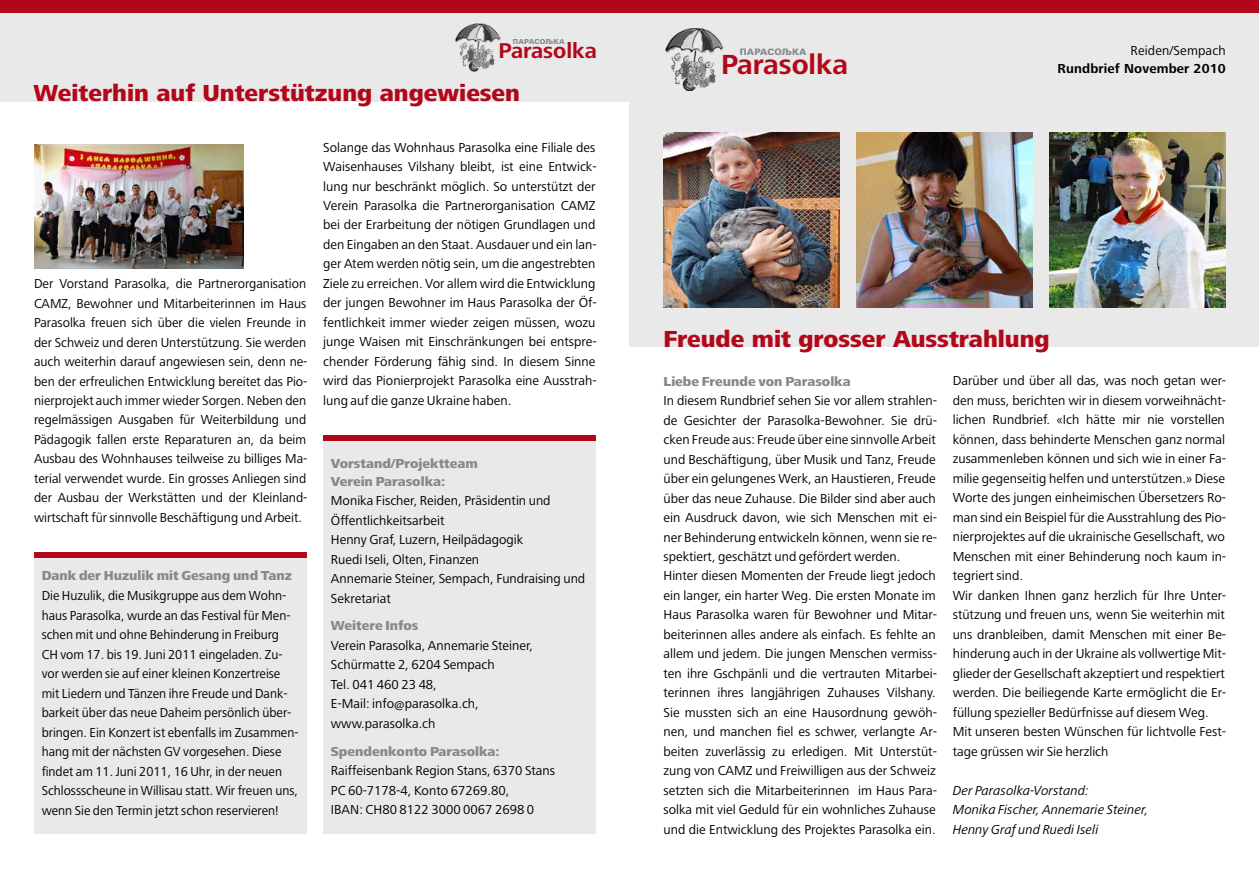
<style>
.page{position:relative;width:1259px;height:893px;background:#fff}
.page>*{position:absolute;margin:0;border:0;box-sizing:border-box;transform-origin:0 0}
.t1{font:700 28.65px "Frutiger Next LT";color:#b2071b}
.t2{font:800 24px "Frutiger Next LT";color:#b2071b}
.t3{font:700 22.2px "Frutiger Next LT";color:#b2071b}
.t4{font:13.5px/19.5px "Frutiger Next LT";color:#000}
.t5{font:800 13.5px/18px "Frutiger Next LT";color:#86888a}
.t6{font:italic 13.5px/19.5px "Frutiger Next LT";color:#000}
.t7{font:700 13.5px "Frutiger Next LT";letter-spacing:.01em;color:#000}
.t8{font:900 8.85px "Univers Cyr";letter-spacing:.02em;color:#86888a}
.t9{font:900 6.9px "Univers Cyr";letter-spacing:.02em;color:#86888a}
</style>
<div class="page">
<div style="left:0;top:0;width:1259px;height:101px;background:#e9e9ea"></div>
<div style="left:629px;top:98px;width:630px;height:248px;background:#e9e9ea"></div>
<img style="left:665px;top:28px;width:59px;height:63px">
<img style="left:455px;top:23px;width:45px;height:49px">
<div style="left:0;top:0;width:1259px;height:13px;background:#b2071b"></div>
<div style="left:323px;top:436px;width:272px;height:398px;background:#e9e9ea"></div>
<div style="left:34px;top:553px;width:272px;height:281px;background:#e9e9ea"></div>
<div style="left:323px;top:435px;width:272px;height:5px;background:#b2071b"></div>
<div style="left:34px;top:552px;width:272px;height:5px;background:#b2071b"></div>
<img style="left:663px;top:132px;width:176px;height:176px">
<img style="left:856px;top:132px;width:176px;height:176px">
<img style="left:1049px;top:132px;width:176px;height:176px">
<img style="left:34px;top:145px;width:209px;height:124px">
<p class="t9" style="left:513px;top:38px;width:53px">ПАРАСОЉКА</p>
<h3 class="t3" style="left:498px;top:39px;width:100px">Parasolka</h3>
<p class="t8" style="left:740px;top:47px;width:68px">ПАРАСОЉКА</p>
<h1 class="t1" style="left:721px;top:48px;width:129px">Parasolka</h1>
<h2 class="t2" style="left:33px;top:80px;width:488px">Weiterhin auf Unterstützung angewiesen</h2>
<p class="t4" style="left:1130px;top:41px;width:97px">Reiden/Sempach</p>
<p class="t7" style="left:1057px;top:61px;width:170px">Rundbrief November 2010</p>
<p class="t4" style="left:34px;top:274px;width:275px;text-align:justify">Der Vorstand Parasolka, die Partnerorganisation CAMZ, Bewohner und Mitarbeiterinnen im Haus Parasolka freuen sich über die vielen Freunde in der Schweiz und deren Unterstützung. Sie werden auch weiterhin darauf angewiesen sein, denn ne&shy;ben der erfreulichen Entwicklung bereitet das Pio&shy;nierprojekt auch immer wieder Sorgen. Neben den regelmässigen Ausgaben für Weiterbildung und Pädagogik fallen erste Reparaturen an, da beim Ausbau des Wohnhauses teilweise zu billiges Ma&shy;terial verwendet wurde. Ein grosses Anliegen sind der Ausbau der Werkstätten und der Kleinland&shy;wirtschaft für sinnvolle Beschäftigung und Arbeit.</p>
<p class="t5" style="left:42px;top:567px;width:252px">Dank der Huzulik mit Gesang und Tanz</p>
<p class="t4" style="left:42px;top:586px;width:258px">Die Huzulik, die Musikgruppe aus dem Wohn&shy;haus Parasolka, wurde an das Festival für Men&shy;schen mit und ohne Behinderung in Freiburg CH vom 17. bis 19. Juni 2011 eingeladen. Zu&shy;vor werden sie auf einer kleinen Konzertreise mit Liedern und Tänzen ihre Freude und Dank&shy;barkeit über das neue Daheim persönlich über&shy;bringen. Ein Konzert ist ebenfalls im Zusammen&shy;hang mit der nächsten GV vorgesehen. Diese findet am 11. Juni 2011, 16 Uhr, in der neuen Schlossscheune in Willisau statt. Wir freuen uns, wenn Sie den Termin jetzt schon reservieren!</p>
<p class="t4" style="left:323px;top:137px;width:275px;text-align:justify">Solange das Wohnhaus Parasolka eine Filiale des Waisenhauses Vilshany bleibt, ist eine Entwick&shy;lung nur beschränkt möglich. So unterstützt der Verein Parasolka die Partnerorganisation CAMZ bei der Erarbeitung der nötigen Grundlagen und den Eingaben an den Staat. Ausdauer und ein lan&shy;ger Atem werden nötig sein, um die angestrebten Ziele zu erreichen. Vor allem wird die Entwicklung der jungen Bewohner im Haus Parasolka der Öf&shy;fentlichkeit immer wieder zeigen müssen, wozu junge Waisen mit Einschränkungen bei entspre&shy;chender Förderung fähig sind. In diesem Sinne wird das Pionierprojekt Parasolka eine Ausstrah&shy;lung auf die ganze Ukraine haben.</p>
<p class="t5" style="left:331px;top:454px;width:149px">Vorstand/Projektteam<br>Verein Parasolka:</p>
<p class="t4" style="left:331px;top:491px;width:256px">Monika Fischer, Reiden, Präsidentin und<br>Öffentlichkeitsarbeit<br>Henny Graf, Luzern, Heilpädagogik<br>Ruedi Iseli, Olten, Finanzen<br>Annemarie Steiner, Sempach, Fundraising und<br>Sekretariat</p>
<p class="t5" style="left:331px;top:617px;width:89px">Weitere Infos</p>
<p class="t4" style="left:331px;top:636px;width:204px">Verein Parasolka, Annemarie Steiner,<br>Schürmatte 2, 6204 Sempach<br>Tel. 041 460 23 48,<br>E-Mail: info@parasolka.ch, www.parasolka.ch</p>
<p class="t5" style="left:331px;top:742px;width:170px">Spendenkonto Parasolka:</p>
<p class="t4" style="left:331px;top:761px;width:226px">Raiffeisenbank Region Stans, 6370 Stans<br>PC 60-7178-4, Konto 67269.80,<br>IBAN: CH80 8122 3000 0067 2698 0</p>
<h2 class="t2" style="left:663px;top:325px;width:388px">Freude mit grosser Ausstrahlung</h2>
<p class="t5" style="left:663px;top:372px;width:189px">Liebe Freunde von Parasolka</p>
<p class="t4" style="left:663px;top:391px;width:275px">In diesem Rundbrief sehen Sie vor allem strahlen&shy;de Gesichter der Parasolka-Bewohner. Sie drü&shy;cken Freude aus: Freude über eine sinnvolle Arbeit und Beschäftigung, über Musik und Tanz, Freude über ein gelungenes Werk, an Haustieren, Freude über das neue Zuhause. Die Bilder sind aber auch ein Ausdruck davon, wie sich Menschen mit ei&shy;ner Behinderung entwickeln können, wenn sie re&shy;spektiert, geschätzt und gefördert werden.<br>Hinter diesen Momenten der Freude liegt jedoch ein langer, ein harter Weg. Die ersten Monate im Haus Parasolka waren für Bewohner und Mitar&shy;beiterinnen alles andere als einfach. Es fehlte an allem und jedem. Die jungen Menschen vermiss&shy;ten ihre Gschpänli und die vertrauten Mitarbei&shy;terinnen ihres langjährigen Zuhauses Vilshany.<br>Sie mussten sich an eine Hausordnung gewöh&shy;nen, und manchen fiel es schwer, verlangte Ar&shy;beiten zuverlässig zu erledigen. Mit Unterstüt&shy;zung von CAMZ und Freiwilligen aus der Schweiz setzten sich die Mitarbeiterinnen im Haus Para&shy;solka mit viel Geduld für ein wohnliches Zuhause und die Entwicklung des Projektes Parasolka ein.</p>
<p class="t4" style="left:952px;top:371px;width:275px">Darüber und über all das, was noch getan wer&shy;den muss, berichten wir in diesem vorweihnächt&shy;lichen Rundbrief. «Ich hätte mir nie vorstellen können, dass behinderte Menschen ganz normal zusammenleben können und sich wie in einer Fa&shy;milie gegenseitig helfen und unterstützen.» Diese Worte des jungen einheimischen Übersetzers Ro&shy;man sind ein Beispiel für die Ausstrahlung des Pio&shy;nierprojektes auf die ukrainische Gesellschaft, wo Menschen mit einer Behinderung noch kaum in&shy;tegriert sind.<br>Wir danken Ihnen ganz herzlich für Ihre Unter&shy;stützung und freuen uns, wenn Sie weiterhin mit uns dranbleiben, damit Menschen mit einer Be&shy;hinderung auch in der Ukraine als vollwertige Mit&shy;glieder der Gesellschaft akzeptiert und respektiert werden. Die beiliegende Karte ermöglicht die Er&shy;füllung spezieller Bedürfnisse auf diesem Weg.<br>Mit unseren besten Wünschen für lichtvolle Fest&shy;tage grüssen wir Sie herzlich</p>
<p class="t6" style="left:952px;top:781px;width:197px">Der Parasolka-Vorstand:<br>Monika Fischer, Annemarie Steiner,<br>Henny Graf und Ruedi Iseli</p>
</div>
